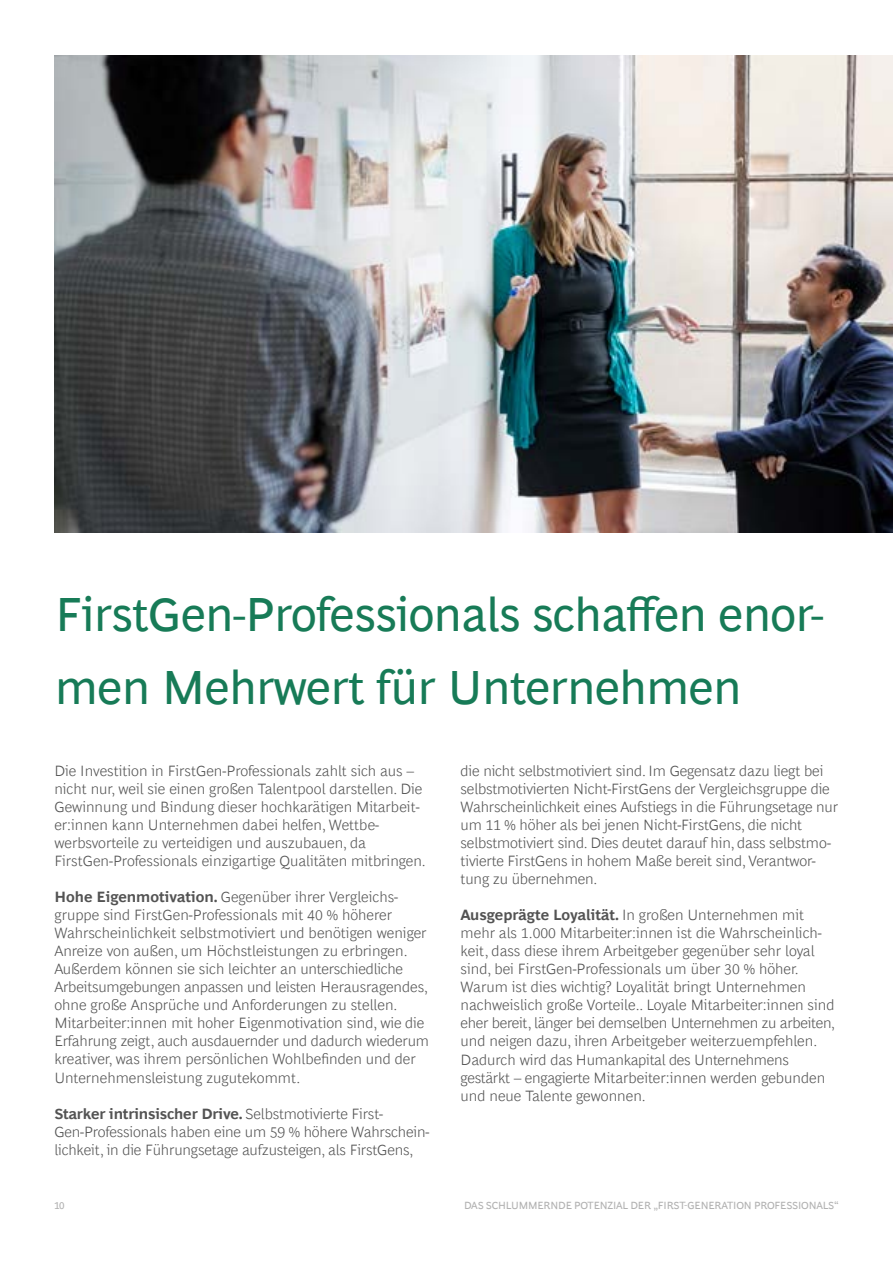
<style>
.page{position:relative;width:893px;height:1263px;background:#fff}
.page>*{position:absolute;margin:0;border:0;box-sizing:border-box;transform-origin:0 0}
.t1{font:48px/72.2px "Henderson BCG Sans";letter-spacing:-.01em;color:#177b57}
.t2{font:300 15px/18px "Henderson BCG Sans";color:#535353}
.t3{font:10.5px "Henderson BCG Sans";letter-spacing:-.02em;color:#b1b1b1}
.s1{font-weight:700}
</style>
<div class="page">
<img style="left:55px;top:56px;width:838px;height:477px">
<h1 class="t1" style="left:55px;top:575px;width:770px">FirstGen-Professionals schaffen enor&shy;men Mehrwert für Unternehmen</h1>
<p class="t2" style="left:54px;top:760px;width:373px">Die Investition in FirstGen-Professionals zahlt sich aus – nicht nur, weil sie einen großen Talentpool darstellen. Die Gewinnung und Bindung dieser hochkarätigen Mitarbeit&shy;er:innen kann Unternehmen dabei helfen, Wettbe&shy;werbsvorteile zu verteidigen und auszubauen, da FirstGen-Professionals einzigartige Qualitäten mitbringen.</p>
<p class="t2" style="left:54px;top:887px;width:376px"><span class="s1">Hohe Eigenmotivation.</span> Gegenüber ihrer Vergleichs&shy;gruppe sind FirstGen-Professionals mit 40 % höherer Wahrscheinlichkeit selbstmotiviert und benötigen weniger Anreize von außen, um Höchstleistungen zu erbringen.<br>Außerdem können sie sich leichter an unterschiedliche Arbeitsumgebungen anpassen und leisten Herausragendes, ohne große Ansprüche und Anforderungen zu stellen.<br>Mitarbeiter:innen mit hoher Eigenmotivation sind, wie die Erfahrung zeigt, auch ausdauernder und dadurch wiederum kreativer, was ihrem persönlichen Wohlbefinden und der Unternehmensleistung zugutekommt.</p>
<p class="t2" style="left:54px;top:1103px;width:376px"><span class="s1">Starker intrinsischer Drive.</span> Selbstmotivierte First-<br>Gen-Professionals haben eine um 59 % höhere Wahrschein&shy;lichkeit, in die Führungsetage aufzusteigen, als FirstGens,</p>
<p class="t2" style="left:461px;top:760px;width:379px">die nicht selbstmotiviert sind. Im Gegensatz dazu liegt bei selbstmotivierten Nicht-FirstGens der Vergleichsgruppe die Wahrscheinlichkeit eines Aufstiegs in die Führungsetage nur um 11 % höher als bei jenen Nicht-FirstGens, die nicht selbstmotiviert sind. Dies deutet darauf hin, dass selbstmo&shy;tivierte FirstGens in hohem Maße bereit sind, Verantwor&shy;tung zu übernehmen.</p>
<p class="t2" style="left:461px;top:905px;width:376px"><span class="s1">Ausgeprägte Loyalität.</span> In großen Unternehmen mit mehr als 1.000 Mitarbeiter:innen ist die Wahrscheinlich&shy;keit, dass diese ihrem Arbeitgeber gegenüber sehr loyal sind, bei FirstGen-Professionals um über 30 % höher.<br>Warum ist dies wichtig? Loyalität bringt Unternehmen nachweislich große Vorteile.. Loyale Mitarbeiter:innen sind eher bereit, länger bei demselben Unternehmen zu arbeiten, und neigen dazu, ihren Arbeitgeber weiterzuempfehlen.<br>Dadurch wird das Humankapital des Unternehmens gestärkt – engagierte Mitarbeiter:innen werden gebunden und neue Talente gewonnen.</p>
<p class="t3" style="left:54px;top:1198px;width:12px">10</p>
<p class="t3" style="left:464px;top:1198px;width:376px">DAS SCHLUMMERNDE POTENZIAL DER „FIRST-GENERATION PROFESSIONALS“</p>
</div>
